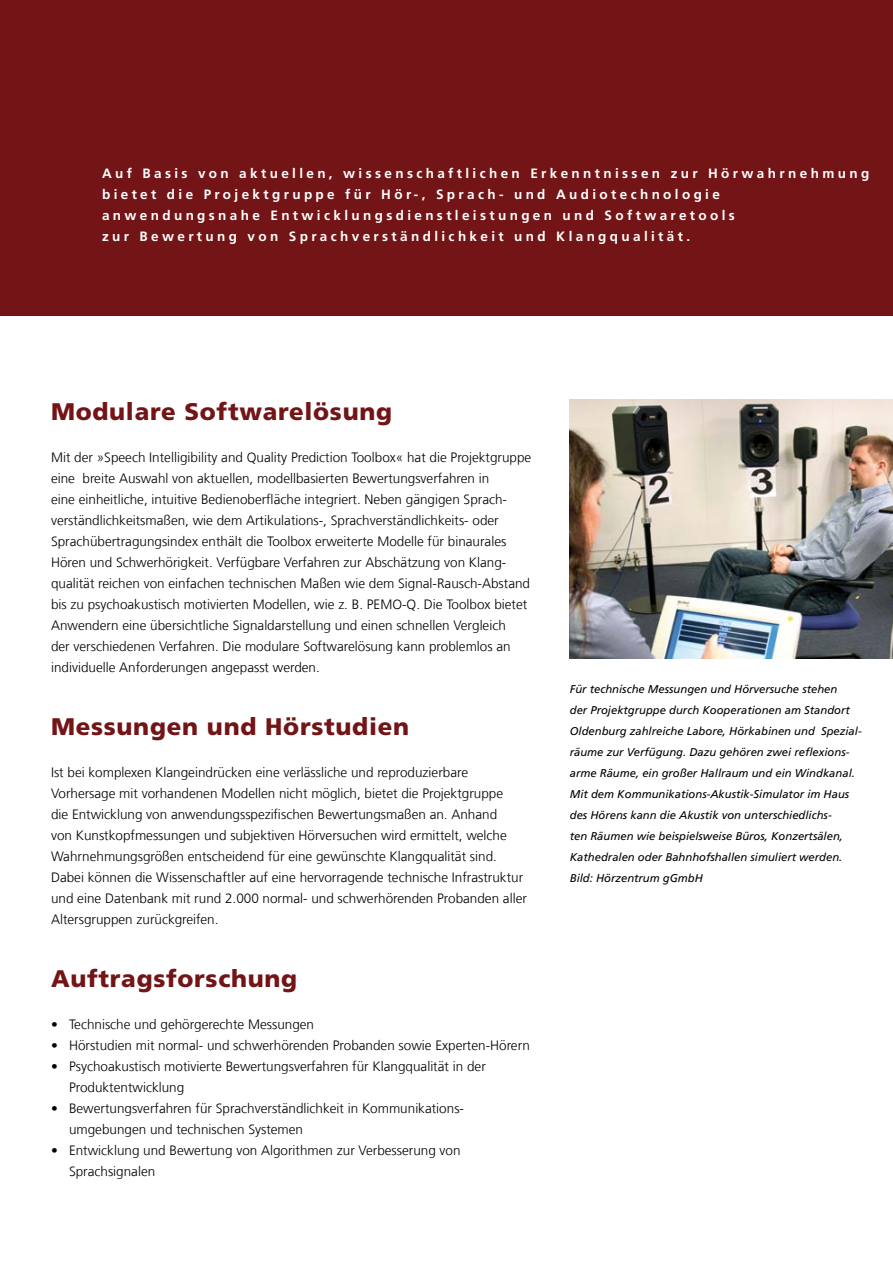
<style>
.page{position:relative;width:893px;height:1263px;background:#fff}
.page>*{position:absolute;margin:0;border:0;box-sizing:border-box;transform-origin:0 0}
.t1{font:900 24px "Frutiger LT Com";letter-spacing:.03em;color:#731416}
.t2{font:300 13.5px/21px "Frutiger LT Com";color:#000}
.t3{font:700 13.5px/21px "Frutiger LT Com";letter-spacing:.25em;color:#fff}
.t4{font:italic 11.25px/21px "Frutiger LT Com";color:#000}
</style>
<div class="page">
<div style="left:0;top:0;width:893px;height:315px;background:#731416"></div>
<img style="left:570px;top:399px;width:323px;height:259px">
<p class="t3" style="left:102px;top:163px;width:769px">Auf Basis von aktuellen, wissenschaftlichen Erkenntnissen zur Hörwahrnehmung bietet die Projektgruppe für Hör-, Sprach- und Audiotechnologie anwendungsnahe Entwicklungsdienstleistungen und Softwaretools<br>zur Bewertung von Sprachverständlichkeit und Klangqualität.</p>
<h1 class="t1" style="left:51px;top:397px;width:343px">Modulare Softwarelösung</h1>
<p class="t2" style="left:51px;top:447px;width:482px">Mit der »Speech Intelligibility and Quality Prediction Toolbox« hat die Projektgruppe eine breite Auswahl von aktuellen, modellbasierten Bewertungsverfahren in<br>eine einheitliche, intuitive Bedienoberfläche integriert. Neben gängigen Sprach&shy;verständlichkeitsmaßen, wie dem Artikulations-, Sprachverständlichkeits- oder Sprachübertragungsindex enthält die Toolbox erweiterte Modelle für binaurales Hören und Schwerhörigkeit. Verfügbare Verfahren zur Abschätzung von Klang&shy;qualität reichen von einfachen technischen Maßen wie dem Signal-Rausch-Abstand bis zu psychoakustisch motivierten Modellen, wie z. B. PEMO-Q. Die Toolbox bietet Anwendern eine übersichtliche Signaldarstellung und einen schnellen Vergleich<br>der verschiedenen Verfahren. Die modulare Softwarelösung kann problemlos an individuelle Anforderungen angepasst werden.</p>
<h1 class="t1" style="left:51px;top:712px;width:360px">Messungen und Hörstudien</h1>
<p class="t2" style="left:51px;top:762px;width:477px">Ist bei komplexen Klangeindrücken eine verlässliche und reproduzierbare Vorhersage mit vorhandenen Modellen nicht möglich, bietet die Projektgruppe<br>die Entwicklung von anwendungsspezifischen Bewertungsmaßen an. Anhand<br>von Kunstkopfmessungen und subjektiven Hörversuchen wird ermittelt, welche Wahrnehmungsgrößen entscheidend für eine gewünschte Klangqualität sind.<br>Dabei können die Wissenschaftler auf eine hervorragende technische Infrastruktur und eine Datenbank mit rund 2.000 normal- und schwerhörenden Probanden aller Altersgruppen zurückgreifen.</p>
<h1 class="t1" style="left:51px;top:964px;width:248px">Auftragsforschung</h1>
<p class="t2" style="left:51px;top:1014px;width:265px">• Technische und gehörgerechte Messungen</p>
<p class="t2" style="left:51px;top:1035px;width:480px">• Hörstudien mit normal- und schwerhörenden Probanden sowie Experten-Hörern</p>
<p class="t2" style="left:69px;top:1056px;width:418px;text-indent:-18px">• Psychoakustisch motivierte Bewertungsverfahren für Klangqualität in der<br>Produktentwicklung</p>
<p class="t2" style="left:69px;top:1098px;width:397px;text-indent:-18px">• Bewertungsverfahren für Sprachverständlichkeit in Kommunikations&shy;umgebungen und technischen Systemen</p>
<p class="t2" style="left:69px;top:1140px;width:393px;text-indent:-18px">• Entwicklung und Bewertung von Algorithmen zur Verbesserung von<br>Sprachsignalen</p>
<p class="t4" style="left:570px;top:679px;width:293px">Für technische Messungen und Hörversuche stehen<br>der Projektgruppe durch Kooperationen am Standort Oldenburg zahlreiche Labore, Hörkabinen und Spezial&shy;räume zur Verfügung. Dazu gehören zwei reflexions&shy;arme Räume, ein großer Hallraum und ein Windkanal.<br>Mit dem Kommunikations-Akustik-Simulator im Haus des Hörens kann die Akustik von unterschiedlichs-<br>ten Räumen wie beispielsweise Büros, Konzertsälen, Kathedralen oder Bahnhofshallen simuliert werden.<br>Bild: Hörzentrum gGmbH</p>
</div>
